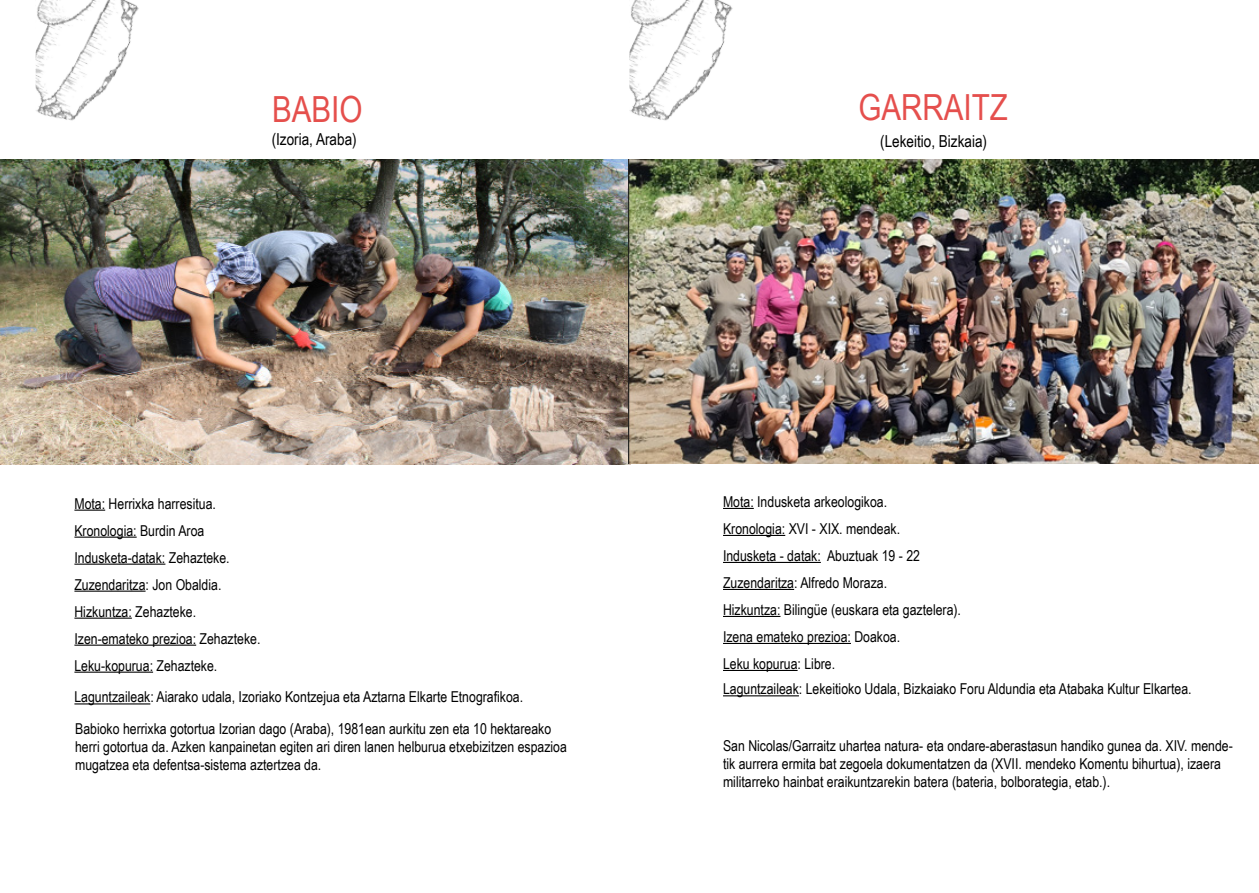
<style>
.page{position:relative;width:1259px;height:893px;background:#fff}
.page>*{position:absolute;margin:0;border:0;box-sizing:border-box;transform-origin:0 0}
.t1{font:36px "Arial Narrow";color:#e54f4d}
.t2{font:36px "Arial Narrow";color:#e54f4c}
.t3{font:16.5px "Arial Narrow";color:#000}
.t4{font:15px/27px "Arial Narrow";color:#000}
</style>
<div class="page">
<img style="left:629px;top:0;width:154px;height:160px">
<img style="left:35px;top:0;width:104px;height:121px">
<hr style="left:74px;top:510px;width:31px;height:1px;background:#000">
<hr style="left:74px;top:537px;width:63px;height:1px;background:#000">
<hr style="left:74px;top:564px;width:91px;height:1px;background:#000">
<hr style="left:74px;top:591px;width:72px;height:1px;background:#000">
<hr style="left:74px;top:618px;width:58px;height:1px;background:#000">
<hr style="left:74px;top:645px;width:122px;height:1px;background:#000">
<hr style="left:74px;top:672px;width:79px;height:1px;background:#000">
<hr style="left:74px;top:703px;width:76px;height:1px;background:#000">
<img style="left:0;top:159px;width:630px;height:305px">
<hr style="left:723px;top:508px;width:31px;height:1px;background:#000">
<hr style="left:723px;top:535px;width:62px;height:1px;background:#000">
<hr style="left:723px;top:562px;width:98px;height:1px;background:#000">
<hr style="left:723px;top:589px;width:71px;height:1px;background:#000">
<hr style="left:723px;top:616px;width:57px;height:1px;background:#000">
<hr style="left:723px;top:643px;width:128px;height:1px;background:#000">
<hr style="left:723px;top:670px;width:74px;height:1px;background:#000">
<img style="left:628px;top:160px;width:631px;height:303px">
<hr style="left:723px;top:695px;width:76px;height:1px;background:#000">
<h1 class="t2" style="left:272px;top:83px;width:92px">BABIO</h1>
<p class="t3" style="left:272px;top:127px;width:86px">(Izoria, Araba)</p>
<p class="t4" style="left:74px;top:489px;width:187px">Mota: Herrixka harresitua.<br>Kronologia: Burdin Aroa<br>Indusketa-datak: Zehazteke.<br>Zuzendaritza: Jon Obaldia.<br>Hizkuntza: Zehazteke.<br>Izen-emateko prezioa: Zehazteke.<br>Leku-kopurua: Zehazteke.</p>
<p class="t4" style="left:74px;top:683px;width:450px">Laguntzaileak: Aiarako udala, Izoriako Kontzejua eta Aztarna Elkarte Etnografikoa.</p>
<p class="t4" style="left:75px;top:719px;width:493px;line-height:18px">Babioko herrixka gotortua Izorian dago (Araba), 1981ean aurkitu zen eta 10 hektareako herri gotortua da. Azken kanpainetan egiten ari diren lanen helburua etxebizitzen espazioa mugatzea eta defentsa-sistema aztertzea da.</p>
<h1 class="t1" style="left:858px;top:80px;width:151px">GARRAITZ</h1>
<p class="t3" style="left:880px;top:129px;width:108px">(Lekeitio, Bizkaia)</p>
<p class="t4" style="left:723px;top:487px;width:239px">Mota: Indusketa arkeologikoa.<br>Kronologia: XVI - XIX. mendeak.<br>Indusketa - datak: Abuztuak 19 - 22<br>Zuzendaritza: Alfredo Moraza.<br>Hizkuntza: Bilingüe (euskara eta gaztelera).<br>Izena emateko prezioa: Doakoa.<br>Leku kopurua: Libre.</p>
<p class="t4" style="left:723px;top:675px;width:470px">Laguntzaileak: Lekeitioko Udala, Bizkaiako Foru Aldundia eta Atabaka Kultur Elkartea.</p>
<p class="t4" style="left:723px;top:736px;width:511px;line-height:18px">San Nicolas/Garraitz uhartea natura- eta ondare-aberastasun handiko gunea da. XIV. mende&shy;tik aurrera ermita bat zegoela dokumentatzen da (XVII. mendeko Komentu bihurtua), izaera militarreko hainbat eraikuntzarekin batera (bateria, bolborategia, etab.).</p>
</div>
